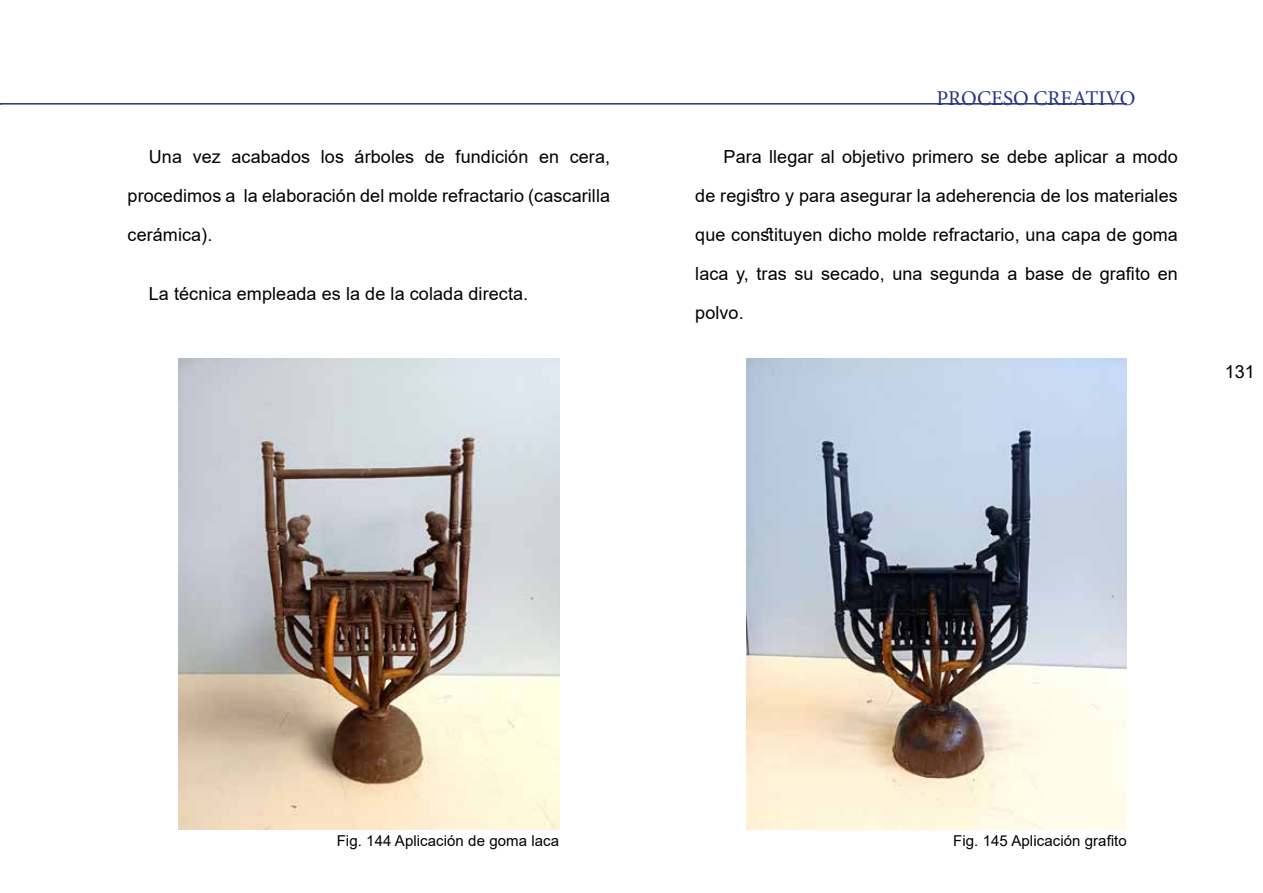
<style>
.page{position:relative;width:1263px;height:893px;background:#fff}
.page>*{position:absolute;margin:0;border:0;box-sizing:border-box;transform-origin:0 0}
.t1{font:21px "Minion Pro";color:#283583}
.t2{font:18px/39px "Arial";letter-spacing:.005em;color:#000;text-align:justify}
.t3{font:15px "Arial";letter-spacing:.005em;color:#000}
</style>
<div class="page">
<hr style="left:0;top:103px;width:1127px;height:2px;background:#283583">
<img style="left:179px;top:358px;width:380px;height:471px">
<img style="left:746px;top:358px;width:381px;height:471px">
<p class="t2" style="left:128px;top:137px;width:484px;text-indent:21px">Una vez acabados los árboles de fundición en cera, procedimos a la elaboración del molde refractario (cascarilla cerámica).</p>
<p class="t2" style="left:149px;top:274px;width:381px">La técnica empleada es la de la colada directa.</p>
<p class="t1" style="left:936px;top:84px;width:200px">PROCESO CREATIVO</p>
<p class="t2" style="left:695px;top:137px;width:484px;text-indent:28px">Para llegar al objetivo primero se debe aplicar a modo de registro y para asegurar la adeherencia de los materiales que constituyen dicho molde refractario, una capa de goma laca y, tras su secado, una segunda a base de grafito en polvo.</p>
<p class="t2" style="left:1225px;top:352px;width:32px">131</p>
<p class="t3" style="left:337px;top:830px;width:224px">Fig. 144 Aplicación de goma laca</p>
<p class="t3" style="left:953px;top:830px;width:175px">Fig. 145 Aplicación grafito</p>
</div>
